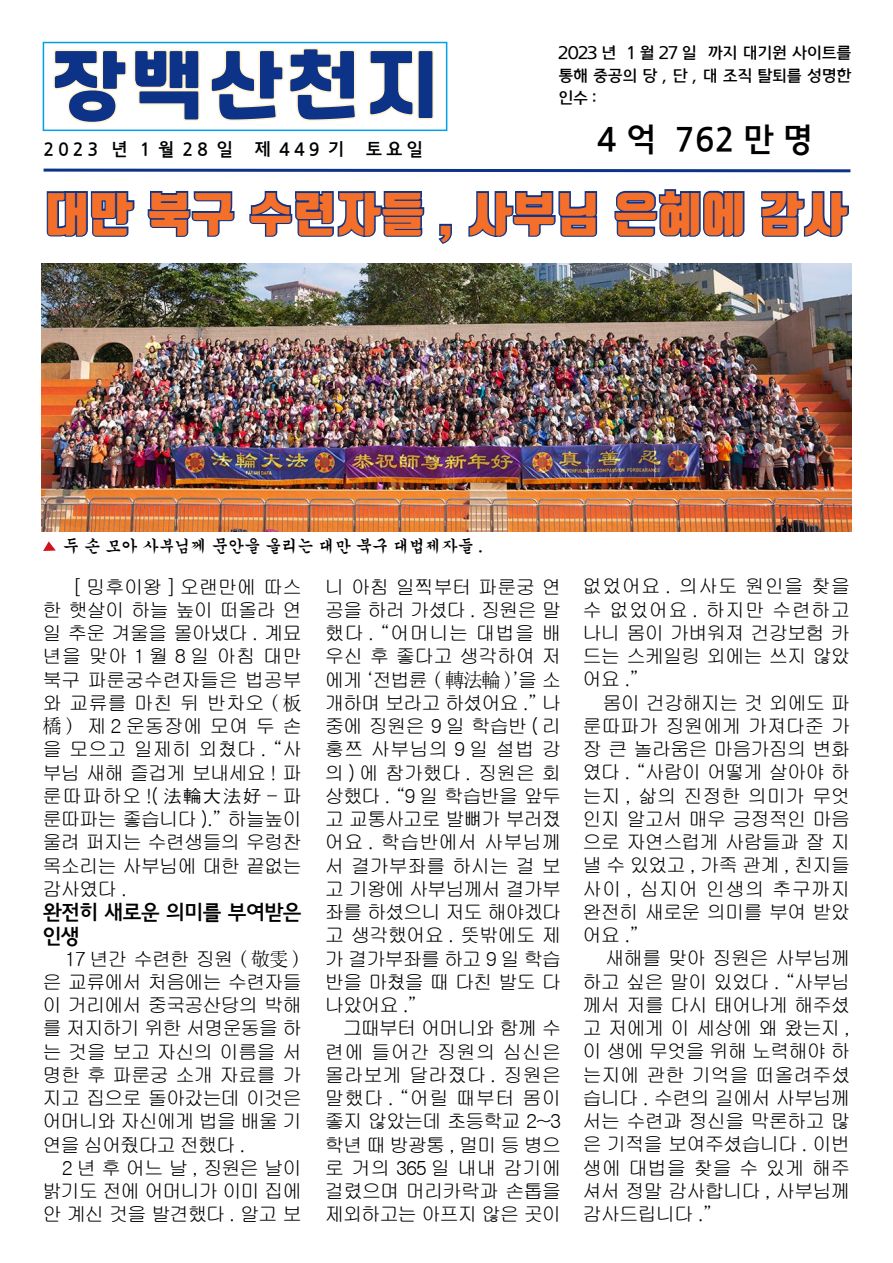
<style>
.page{position:relative;width:893px;height:1263px;background:#fff}
.page>*{position:absolute;margin:0;border:0;box-sizing:border-box;transform-origin:0 0}
.t1{font:72px "Recipekorea M";letter-spacing:.09em;color:#0c3388}
.t2{font:900 46.5px "Tmon Monsori";letter-spacing:.04em;color:#f46f29}
.t3{font:33px "Jeju Gothic";color:#000}
.t4{font:21px/23.2px "Jeju Gothic";letter-spacing:-.045em;color:#000}
.t5{font:19.5px/23.2px "Gulim";letter-spacing:-.06em;color:#000;text-align:justify}
.t6{font:18px/22.5px "Yi Sun Shin Dotum M";letter-spacing:-.025em;color:#000;text-align:justify}
.t7{font:18px "Jeju Gothic";letter-spacing:.21em;color:#000}
.t8{font:16.5px "Gungsuh";letter-spacing:-.025em;color:#000}
.s1{font-family:"Sim Sun"}
</style>
<div class="page">
<svg style="left:53px;top:49px;width:147px;height:75px"></svg>
<svg style="left:210px;top:48px;width:147px;height:73px"></svg>
<svg style="left:368px;top:49px;width:66px;height:71px"></svg>
<svg style="left:43px;top:168px;width:808px;height:5px"></svg>
<div style="left:43px;top:42px;width:404px;height:89px;border:2px solid #00a0e9"></div>
<svg style="left:46px;top:191px;width:89px;height:46px"></svg>
<svg style="left:147px;top:191px;width:88px;height:46px"></svg>
<svg style="left:249px;top:191px;width:176px;height:46px"></svg>
<svg style="left:438px;top:223px;width:14px;height:21px"></svg>
<svg style="left:468px;top:191px;width:130px;height:46px"></svg>
<svg style="left:614px;top:189px;width:131px;height:48px"></svg>
<svg style="left:761px;top:191px;width:88px;height:46px"></svg>
<img style="left:42px;top:264px;width:809px;height:268px">
<svg style="left:43px;top:541px;width:13px;height:10px"></svg>
<h1 class="t1" style="left:54px;top:49px;width:387px">장백산천지</h1>
<p class="t6" style="left:558px;top:42px;width:295px">2023 년 1 월 27 일 까지 대기원 사이트를 통해 중공의 당 , 단 , 대 조직 탈퇴를 성명한 인수 :</p>
<p class="t7" style="left:44px;top:141px;width:381px">2023 년 1 월 28 일 제 449 기 토요일</p>
<h3 class="t3" style="left:597px;top:124px;width:218px">4 억 762 만 명</h3>
<h2 class="t2" style="left:46px;top:187px;width:802px">대만 북구 수련자들 , 사부님 은혜에 감사</h2>
<p class="t8" style="left:63px;top:538px;width:422px">두 손 모아 사부님께 문안을 올리는 대만 북구 대법제자들 .</p>
<p class="t5" style="left:43px;top:575px;width:261px;text-indent:30px">[ 밍후이왕 ] 오랜만에 따스 한 햇살이 하늘 높이 떠올라 연 일 추운 겨울을 몰아냈다 . 계묘 년을 맞아 1 월 8 일 아침 대만 북구 파룬궁수련자들은 법공부 와 교류를 마친 뒤 반차오 <span class="s1">( 板橋 )</span> 제 2 운동장에 모여 두 손 을 모으고 일제히 외쳤다 . “사 부님 새해 즐겁게 보내세요 ! 파 룬따파하오 !( 法輪大法好 - 파 룬따파는 좋습니다 ).” 하늘높이 울려 퍼지는 수련생들의 우렁찬 목소리는 사부님에 대한 끝없는 감사였다 .</p>
<p class="t4" style="left:43px;top:902px;width:261px">완전히 새로운 의미를 부여받은 인생</p>
<p class="t5" style="left:43px;top:947px;width:261px;text-indent:22px">17 년간 수련한 징원 <span class="s1">( 敬雯 ) </span>은 교류에서 처음에는 수련자들 이 거리에서 중국공산당의 박해 를 저지하기 위한 서명운동을 하 는 것을 보고 자신의 이름을 서 명한 후 파룬궁 소개 자료를 가 지고 집으로 돌아갔는데 이것은 어머니와 자신에게 법을 배울 기 연을 심어줬다고 전했다 .</p>
<p class="t5" style="left:43px;top:1156px;width:261px;text-indent:19px">2 년 후 어느 날 , 징원은 날이 밝기도 전에 어머니가 이미 집에 안 계신 것을 발견했다 . 알고 보</p>
<p class="t5" style="left:325px;top:575px;width:238px">니 아침 일찍부터 파룬궁 연 공을 하러 가셨다 . 징원은 말 했다 . “어머니는 대법을 배 우신 후 좋다고 생각하여 저 에게 ‘전법륜 <span class="s1">( 轉法輪 )</span>’을 소 개하며 보라고 하셨어요 .” 나 중에 징원은 9 일 학습반 ( 리 훙쯔 사부님의 9 일 설법 강 의 ) 에 참가했다 . 징원은 회 상했다 . “9 일 학습반을 앞두 고 교통사고로 발뼈가 부러졌 어요 . 학습반에서 사부님께 서 결가부좌를 하시는 걸 보 고 기왕에 사부님께서 결가부 좌를 하셨으니 저도 해야겠다 고 생각했어요 . 뜻밖에도 제 가 결가부좌를 하고 9 일 학습 반을 마쳤을 때 다친 발도 다 나았어요 .”</p>
<p class="t5" style="left:325px;top:1017px;width:238px;text-indent:18px">그때부터 어머니와 함께 수 련에 들어간 징원의 심신은 몰라보게 달라졌다 . 징원은 말했다 . “어릴 때부터 몸이 좋지 않았는데 초등학교 2~3 학년 때 방광통 , 멀미 등 병으 로 거의 365 일 내내 감기에 걸렸으며 머리카락과 손톱을 제외하고는 아프지 않은 곳이</p>
<p class="t5" style="left:583px;top:575px;width:269px">없었어요 . 의사도 원인을 찾을 수 없었어요 . 하지만 수련하고 나니 몸이 가벼워져 건강보험 카 드는 스케일링 외에는 쓰지 않았 어요 .”</p>
<p class="t5" style="left:583px;top:691px;width:269px;text-indent:20px">몸이 건강해지는 것 외에도 파 룬따파가 징원에게 가져다준 가 장 큰 놀라움은 마음가짐의 변화 였다 . “사람이 어떻게 살아야 하 는지 , 삶의 진정한 의미가 무엇 인지 알고서 매우 긍정적인 마음 으로 자연스럽게 사람들과 잘 지 낼 수 있었고 , 가족 관계 , 친지들 사이 , 심지어 인생의 추구까지 완전히 새로운 의미를 부여 받았 어요 .”</p>
<p class="t5" style="left:583px;top:947px;width:269px;text-indent:23px">새해를 맞아 징원은 사부님께 하고 싶은 말이 있었다 . “사부님 께서 저를 다시 태어나게 해주셨 고 저에게 이 세상에 왜 왔는지 , 이 생에 무엇을 위해 노력해야 하 는지에 관한 기억을 떠올려주셨 습니다 . 수련의 길에서 사부님께 서는 수련과 정신을 막론하고 많 은 기적을 보여주셨습니다 . 이번 생에 대법을 찾을 수 있게 해주 셔서 정말 감사합니다 , 사부님께 감사드립니다 .”</p>
</div>
